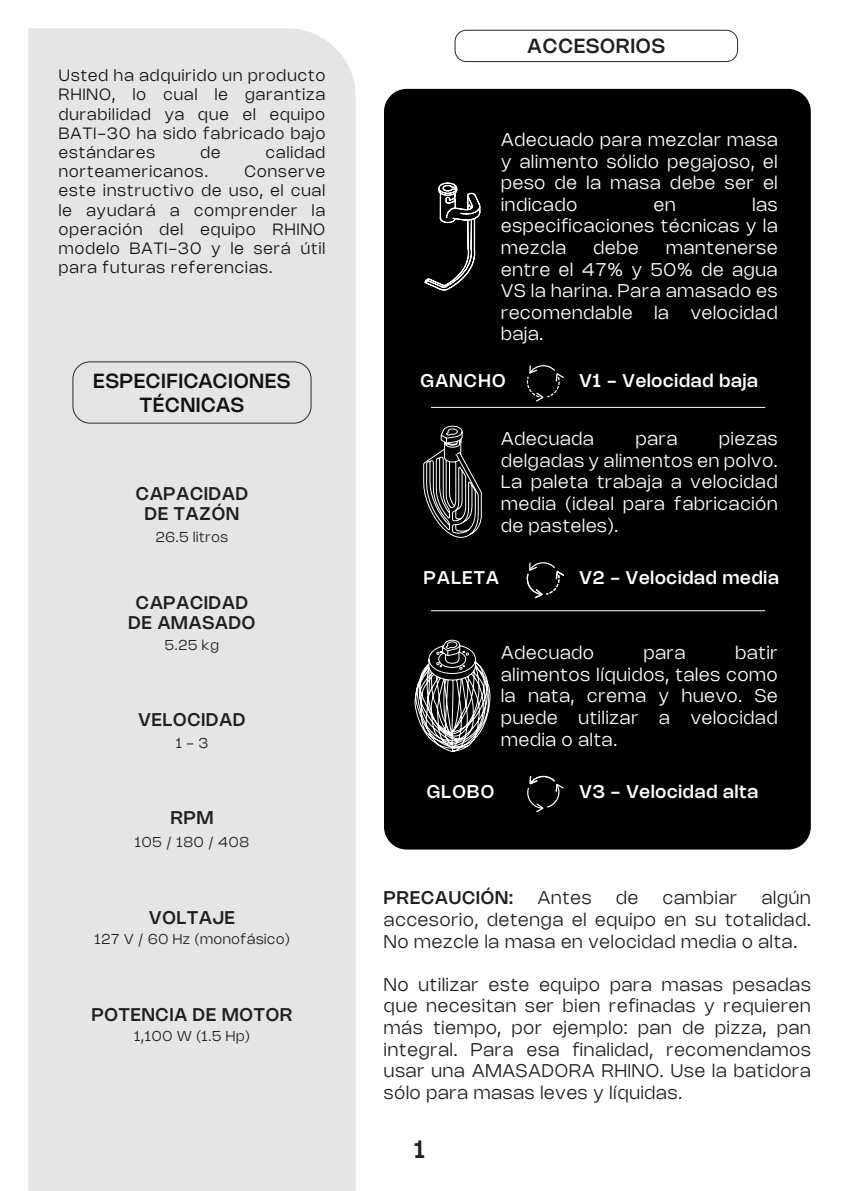
<style>
.page{position:relative;width:842px;height:1191px;background:#fff}
.page>*{position:absolute;margin:0;border:0;box-sizing:border-box;transform-origin:0 0}
.t1{font:500 24px "Nohemi";color:#231f20}
.t2{font:500 20px/24px "Nohemi";letter-spacing:.05em;color:#101315;text-align:center}
.t3{font:500 20px "Nohemi";letter-spacing:.05em;color:#231f20}
.t4{font:300 18px/21.6px "Nohemi";letter-spacing:.05em;color:#fff;text-align:justify}
.t5{font:300 18px/21.6px "Nohemi";letter-spacing:.05em;color:#231f20;text-align:justify}
.t6{font:500 18px/20px "Nohemi";letter-spacing:.05em;color:#231f20;text-align:center}
.t7{font:500 18px "Nohemi";letter-spacing:.05em;color:#fff}
.t8{font:300 16px/19.2px "Nohemi";letter-spacing:.07em;color:#101315;text-align:justify}
.t9{font:300 14px "Nohemi";letter-spacing:.05em;color:#231f20}
</style>
<div class="page">
<div style="left:28px;top:28px;width:328px;height:1163px;background:#e4e5e4"></div>
<div style="left:72px;top:361px;width:240px;height:62px;border:1px solid #282c2f;border-radius:17px"></div>
<div style="left:455px;top:30px;width:283px;height:32px;border:1px solid #262b2d;border-radius:11px"></div>
<div style="left:384px;top:89px;width:427px;height:760px;background:#000001;border-radius:23px"></div>
<svg style="left:425px;top:183px;width:55px;height:107px"></svg>
<svg style="left:527px;top:365px;width:37px;height:36px"></svg>
<svg style="left:423px;top:426px;width:59px;height:112px"></svg>
<svg style="left:526px;top:562px;width:38px;height:36px"></svg>
<svg style="left:414px;top:639px;width:77px;height:113px"></svg>
<svg style="left:527px;top:776px;width:37px;height:36px"></svg>
<hr style="left:431px;top:407px;width:334px;height:1px;background:#fff">
<hr style="left:431px;top:610px;width:334px;height:1px;background:#fff">
<p class="t8" style="left:59px;top:67px;width:268px">Usted ha adquirido un producto RHINO, lo cual le garantiza durabilidad ya que el equipo BATI-30 ha sido fabricado bajo estándares</p>
<p class="t8" style="left:200px;top:144px;width:21px">de</p>
<p class="t8" style="left:266px;top:144px;width:61px">calidad</p>
<p class="t8" style="left:59px;top:163px;width:151px">norteamericanos.</p>
<p class="t8" style="left:59px;top:163px;width:268px;text-indent:186px">Conserve este instructivo de uso, el cual le ayudará a comprender la operación del equipo RHINO modelo BATI-30 y le será útil para futuras referencias.</p>
<p class="t2" style="left:94px;top:369px;width:198px">ESPECIFICACIONES<br>TÉCNICAS</p>
<p class="t6" style="left:136px;top:485px;width:114px">CAPACIDAD<br>DE TAZÓN</p>
<p class="t9" style="left:156px;top:530px;width:74px">26.5 litros</p>
<p class="t6" style="left:129px;top:593px;width:128px">CAPACIDAD<br>DE AMASADO</p>
<p class="t9" style="left:165px;top:638px;width:56px">5.25 kg</p>
<p class="t6" style="left:139px;top:710px;width:108px">VELOCIDAD</p>
<p class="t9" style="left:176px;top:736px;width:34px">1 - 3</p>
<p class="t6" style="left:171px;top:808px;width:44px">RPM</p>
<p class="t9" style="left:135px;top:834px;width:116px">105 / 180 / 408</p>
<p class="t6" style="left:149px;top:908px;width:87px">VOLTAJE</p>
<p class="t9" style="left:94px;top:932px;width:197px">127 V / 60 Hz (monofásico)</p>
<p class="t6" style="left:92px;top:1005px;width:202px">POTENCIA DE MOTOR</p>
<p class="t9" style="left:134px;top:1028px;width:117px">1,100 W (1.5 Hp)</p>
<p class="t3" style="left:527px;top:36px;width:139px">ACCESORIOS</p>
<p class="t4" style="left:501px;top:130px;width:278px">Adecuado para mezclar masa y alimento sólido pegajoso, el peso de la masa debe ser el indicado</p>
<p class="t4" style="left:501px;top:195px;width:278px;text-indent:251px">las especificaciones técnicas y la mezcla</p>
<p class="t4" style="left:654px;top:195px;width:23px">en</p>
<p class="t4" style="left:594px;top:238px;width:47px">debe</p>
<p class="t4" style="left:501px;top:238px;width:278px;text-indent:165px">mantenerse entre el 47% y 50% de agua VS la harina. Para amasado es recomendable la velocidad baja.</p>
<p class="t7" style="left:421px;top:372px;width:86px">GANCHO</p>
<p class="t7" style="left:580px;top:372px;width:180px">V1 - Velocidad baja</p>
<p class="t4" style="left:501px;top:429px;width:94px">Adecuada</p>
<p class="t4" style="left:636px;top:429px;width:43px">para</p>
<p class="t4" style="left:501px;top:429px;width:278px;text-indent:218px">piezas delgadas y alimentos en polvo.<br>La paleta trabaja a velocidad media (ideal para fabricación de pasteles).</p>
<p class="t7" style="left:424px;top:569px;width:76px">PALETA</p>
<p class="t7" style="left:580px;top:569px;width:201px">V2 - Velocidad media</p>
<p class="t4" style="left:501px;top:643px;width:94px">Adecuado</p>
<p class="t4" style="left:644px;top:643px;width:43px">para</p>
<p class="t4" style="left:501px;top:643px;width:278px;text-indent:234px">batir alimentos líquidos, tales como la nata, crema y huevo. Se puede utilizar a velocidad media o alta.</p>
<p class="t7" style="left:427px;top:783px;width:69px">GLOBO</p>
<p class="t7" style="left:580px;top:783px;width:180px">V3 - Velocidad alta</p>
<p class="t6" style="left:384px;top:889px;width:131px">PRECAUCIÓN:</p>
<p class="t5" style="left:538px;top:888px;width:55px">Antes</p>
<p class="t5" style="left:616px;top:888px;width:24px">de</p>
<p class="t5" style="left:663px;top:888px;width:76px">cambiar</p>
<p class="t5" style="left:384px;top:888px;width:428px;text-indent:378px">algún accesorio, detenga el equipo en su totalidad.<br>No mezcle la masa en velocidad media o alta.</p>
<p class="t5" style="left:384px;top:974px;width:428px">No utilizar este equipo para masas pesadas que necesitan ser bien refinadas y requieren más tiempo, por ejemplo: pan de pizza, pan integral. Para esa finalidad, recomendamos usar una AMASADORA RHINO. Use la batidora sólo para masas leves y líquidas.</p>
<h1 class="t1" style="left:414px;top:1138px;width:13px">1</h1>
</div>
